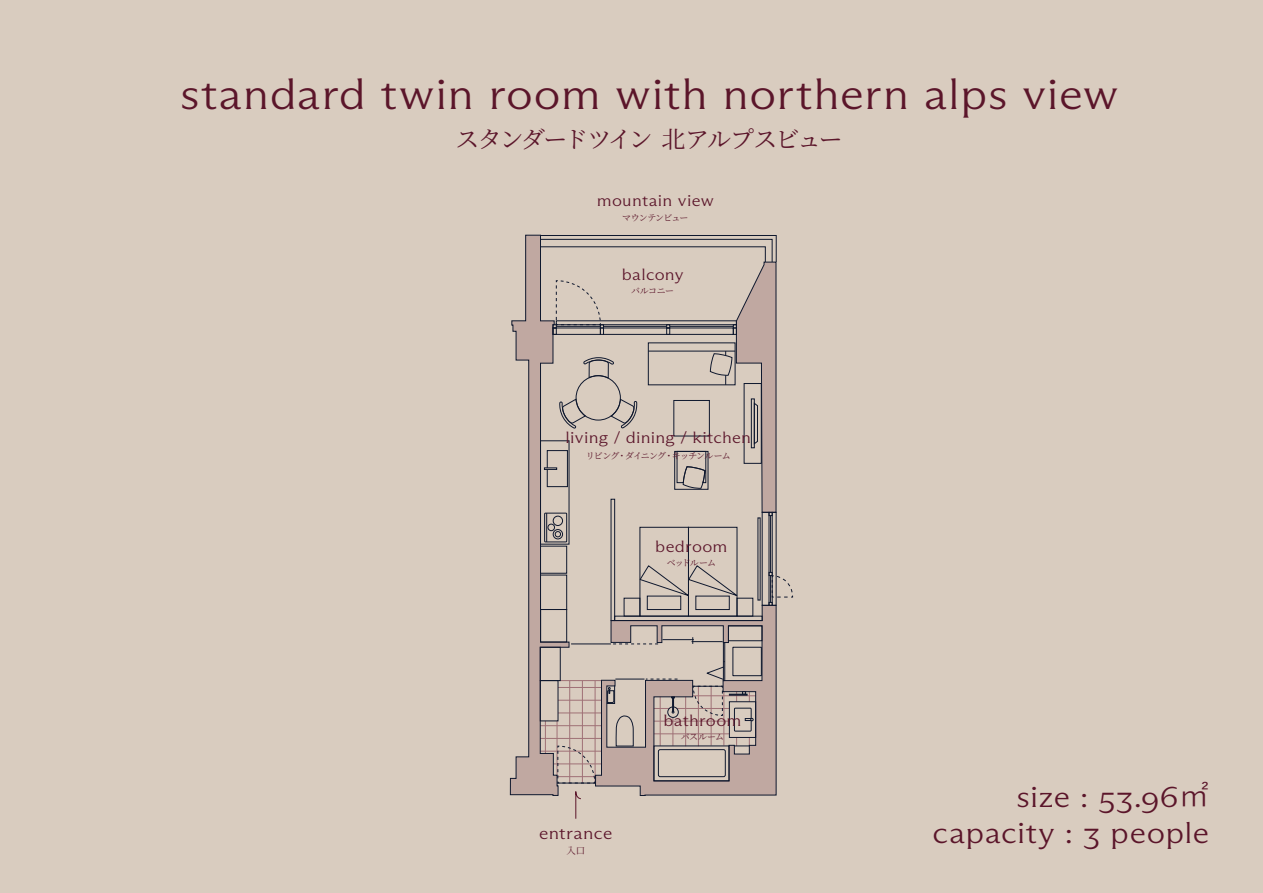
<style>
.page{position:relative;width:1263px;height:893px;background:#d9ccbf}
.page>*{position:absolute;margin:0;border:0;box-sizing:border-box;transform-origin:0 0}
.t1{font:43.2px "ABC Arizona Flare Variable Unlicensed Trial";letter-spacing:.015em;color:#5b152a;scale:1.11 1}
.t2{font:29.7px/36.8px "ABC Arizona Flare Variable Unlicensed Trial";letter-spacing:.015em;color:#5b152a;text-align:right;scale:1.11 1}
.t3{font:24px "Source Han Serif";letter-spacing:-.085em;color:#5b152a}
.t4{font:16.95px "ABC Arizona Flare Variable Unlicensed Trial";letter-spacing:.015em;color:#5b152a;scale:1.11 1}
.t5{font:16.05px "ABC Arizona Flare Variable Unlicensed Trial";letter-spacing:.015em;color:#5b152a;scale:1.11 1}
.t6{font:9.45px "Source Han Serif";color:#5b152a}
.t7{font:9px "Source Han Serif";letter-spacing:-.1em;color:#5b152a}
.t8{font:9px "Source Han Serif";letter-spacing:-.08em;color:#5b152a}
.t9{font:9px "Source Han Serif";letter-spacing:-.105em;color:#5b152a}
.s1{font-family:"Yu Go Pr 6 N"}
</style>
<div class="page">
<svg style="left:510px;top:235px;width:283px;height:584px"></svg>
<h1 class="t1" style="left:180px;top:69px;width:846px">standard twin room with northern alps view</h1>
<h3 class="t3" style="left:455px;top:126px;width:389px">スタンダードツイン 北アルプスビュー</h3>
<p class="t5" style="left:597px;top:191px;width:107px">mountain view</p>
<p class="t9" style="left:622px;top:212px;width:68px">マウンテンビュー</p>
<p class="t5" style="left:622px;top:265px;width:57px">balcony</p>
<p class="t8" style="left:631px;top:286px;width:44px">バルコニー</p>
<p class="t5" style="left:566px;top:428px;width:169px">living / dining / kitchen</p>
<p class="t7" style="left:586px;top:451px;width:146px">リビング・ダイニング・キッチンルーム</p>
<p class="t5" style="left:655px;top:537px;width:67px">bedroom</p>
<p class="t8" style="left:667px;top:558px;width:51px">ベッドルーム</p>
<p class="t4" style="left:539px;top:823px;width:68px">entrance</p>
<p class="t6" style="left:566px;top:845px;width:20px">入口</p>
<p class="t5" style="left:663px;top:711px;width:72px">bathroom</p>
<p class="t8" style="left:681px;top:732px;width:45px">バスルーム</p>
<h2 class="t2" style="left:932px;top:778px;width:252px">size : 53.96<span class="s1">㎡</span>capacity : 3 people</h2>
</div>
